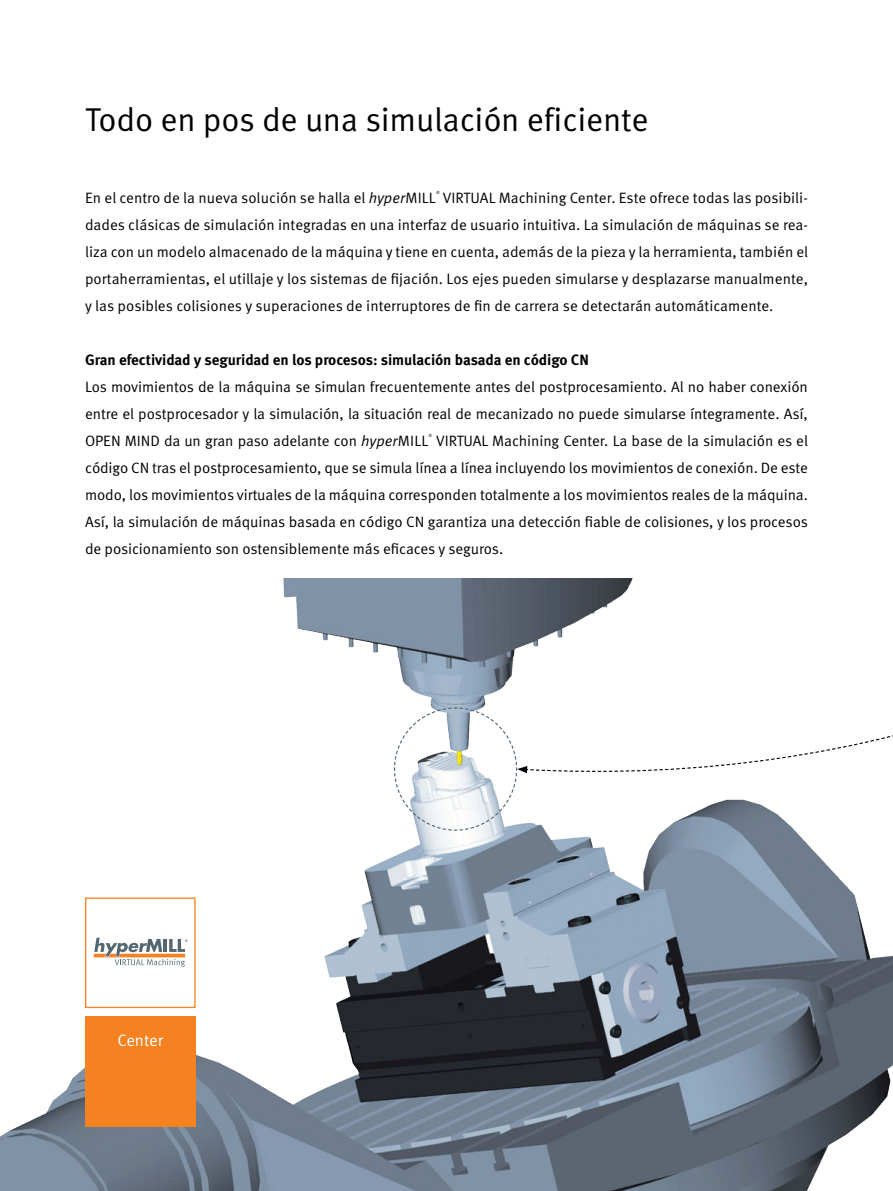
<style>
.page{position:relative;width:893px;height:1191px;background:#fff}
.page>*{position:absolute;margin:0;border:0;box-sizing:border-box;transform-origin:0 0}
.Head{font:33px "Meta Pro";letter-spacing:-.005em;color:#000}
.Subhead{font:16.5px "Meta Pro";color:#fff}
.Subhead-2{font:15px/27px "Meta Pro";letter-spacing:-.005em;color:#000;text-align:justify}
.Subhead-3{font:700 15px "Meta Pro";letter-spacing:-.01em;color:#000}
.Subhead-4{font:4.35px "Meta Pro";color:#000}
.s1{font-style:italic}
</style>
<div class="page">
<img style="left:0;top:578px;width:893px;height:613px">
<div style="left:85px;top:1016px;width:111px;height:111px;background:#f58220"></div>
<div style="left:85px;top:897px;width:111px;height:111px;background:#fff;border:1px solid #f58220"></div>
<svg style="left:93px;top:937px;width:95px;height:29px"></svg>
<svg style="left:524px;top:578px;width:369px;height:229px"></svg>
<svg style="left:393px;top:707px;width:134px;height:124px"></svg>
<p class="Head" style="left:85px;top:100px;width:565px">Todo en pos de una simulación eficiente</p>
<p class="Subhead-2" style="left:85px;top:184px;width:352px">En el centro de la nueva solución se halla el <span class="s1">hyper</span>MILL</p>
<p class="Subhead-4" style="left:436px;top:190px;width:5px">®</p>
<p class="Subhead-2" style="left:85px;top:184px;width:725px;text-indent:358px">VIRTUAL Machining Center. Este ofrece todas las posibili&shy;dades clásicas de simulación integradas en una interfaz de usuario intuitiva. La simulación de máquinas se rea&shy;liza con un modelo almacenado de la máquina y tiene en cuenta, además de la pieza y la herramienta, también el portaherramientas, el utillaje y los sistemas de fijación. Los ejes pueden simularse y desplazarse manualmente, y las posibles colisiones y superaciones de interruptores de fin de carrera se detectarán automáticamente.</p>
<p class="Subhead-3" style="left:85px;top:350px;width:505px">Gran efectividad y seguridad en los procesos: simulación basada en código CN</p>
<p class="Subhead-2" style="left:85px;top:373px;width:724px">Los movimientos de la máquina se simulan frecuentemente antes del postprocesamiento. Al no haber conexión entre el postprocesador y la simulación, la situación real de mecanizado no puede simularse íntegramente. Así, OPEN MIND da un gran paso adelante con <span class="s1">hyper</span>MILL</p>
<p class="Subhead-4" style="left:428px;top:433px;width:5px">®</p>
<p class="Subhead-2" style="left:85px;top:427px;width:724px;text-indent:351px">VIRTUAL Machining Center. La base de la simulación es el código CN tras el postprocesamiento, que se simula línea a línea incluyendo los movimientos de conexión. De este modo, los movimientos virtuales de la máquina corresponden totalmente a los movimientos reales de la máquina.<br>Así, la simulación de máquinas basada en código CN garantiza una detección fiable de colisiones, y los procesos de posicionamiento son ostensiblemente más eficaces y seguros.</p>
<p class="Subhead" style="left:117px;top:1030px;width:47px">Center</p>
</div>
